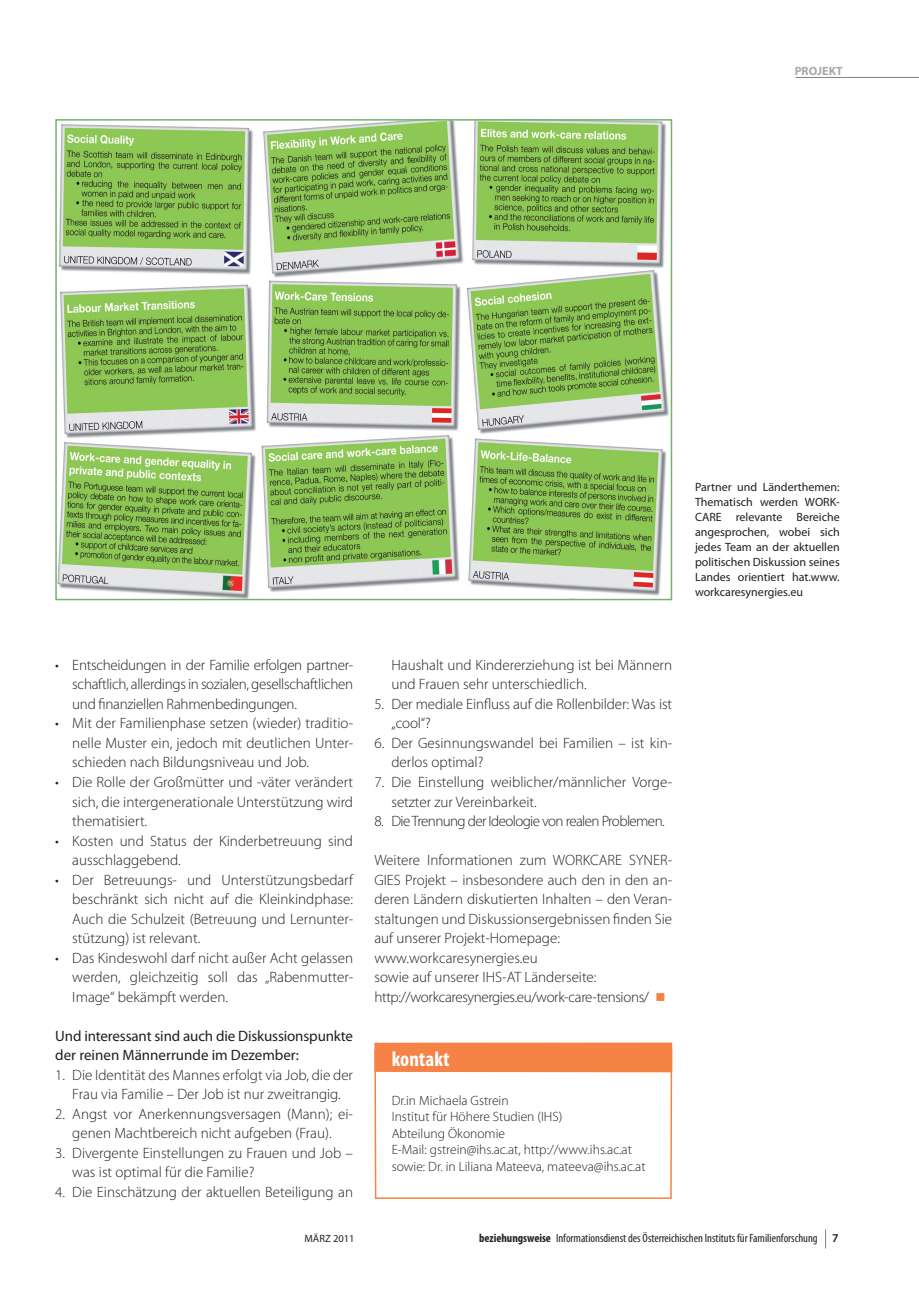
<style>
.page{position:relative;width:919px;height:1289px;background:#fff}
.page>*{position:absolute;margin:0;border:0;box-sizing:border-box;transform-origin:0 0}
.t1{font:700 condensed 21px "Myriad Pro";color:#fff}
.t2{font:300 15px/19.5px "Myriad Pro";color:#231f20}
.t3{font:15px/19.5px "Myriad Pro";letter-spacing:-.01em;color:#231f20}
.t4{font:300 15px "Myriad Pro";letter-spacing:-.04em;color:#231f20}
.t5{font:300 13.5px/16.5px "Myriad Pro";color:#231f20}
.t6{font:12px/15px "Myriad Pro";color:#231f20;text-align:justify}
.t7{font:condensed 12px "Myriad Pro";color:#231f20}
.t8{font:700 12px "Myriad Pro";color:#a8a9ad}
.t9{font:10.5px "Myriad Pro";color:#231f20}
.s1{color:#f38246}
.s2{font-weight:700}
.s3{font-weight:600;font-stretch:normal}
</style>
<div class="page">
<hr style="left:795px;top:77px;width:123px;height:1px;background:#808285">
<img style="left:58px;top:122px;width:611px;height:475px">
<div style="left:55px;top:119px;width:617px;height:481px;border:2px solid #74b36d"></div>
<svg style="left:825px;top:1229px;width:1px;height:19px"></svg>
<svg style="left:374px;top:1048px;width:299px;height:151px"></svg>
<div style="left:374px;top:1042px;width:298px;height:30px;background:#f58345"></div>
<p class="t8" style="left:794px;top:64px;width:49px">PROJEKT</p>
<p class="t6" style="left:695px;top:480px;width:146px">Partner und Länderthemen:<br>Thematisch werden WORK-CARE relevante Bereiche angesprochen, wobei sich jedes Team an der aktuellen politischen Diskussion seines Landes orientiert hat.www. workcaresynergies.eu</p>
<p class="t2" style="left:72px;top:655px;width:282px;text-align:justify;text-indent:-17px">• Entscheidungen in der Familie erfolgen partner&shy;schaftlich, allerdings in sozialen, gesellschaftlichen und finanziellen Rahmenbedingungen.</p>
<p class="t2" style="left:72px;top:714px;width:282px;text-align:justify;text-indent:-17px">• Mit der Familienphase setzen (wieder) traditio&shy;nelle Muster ein, jedoch mit deutlichen Unter&shy;schieden nach Bildungsniveau und Job.</p>
<p class="t2" style="left:72px;top:772px;width:282px;text-align:justify;text-indent:-17px">• Die Rolle der Großmütter und -väter verändert sich, die intergenerationale Unterstützung wird thematisiert.</p>
<p class="t2" style="left:72px;top:831px;width:282px;text-indent:-17px">• Kosten und Status der Kinderbetreuung sind ausschlaggebend.</p>
<p class="t2" style="left:72px;top:870px;width:282px;text-align:justify;text-indent:-17px">• Der Betreuungs- und Unterstützungsbedarf beschränkt sich nicht auf die Kleinkindphase:<br>Auch die Schulzeit (Betreuung und Lernunter&shy;stützung) ist relevant.</p>
<p class="t2" style="left:72px;top:948px;width:282px;text-align:justify;text-indent:-17px">• Das Kindeswohl darf nicht außer Acht gelassen werden, gleichzeitig soll das „Rabenmutter-Image“ bekämpft werden.</p>
<p class="t3" style="left:55px;top:1026px;width:299px">Und interessant sind auch die Diskussionspunkte der reinen Männerrunde im Dezember:</p>
<p class="t2" style="left:55px;top:1065px;width:299px;text-align:center">1. Die Identität des Mannes erfolgt via Job, die der<br>Frau via Familie – Der Job ist nur zweitrangig.</p>
<p class="t2" style="left:55px;top:1104px;width:299px;text-align:center">2. Angst vor Anerkennungsversagen (Mann); ei&shy;genen Machtbereich nicht aufgeben (Frau).</p>
<p class="t2" style="left:72px;top:1143px;width:282px;text-indent:-17px">3. Divergente Einstellungen zu Frauen und Job – was ist optimal für die Familie?</p>
<p class="t2" style="left:55px;top:1182px;width:299px">4. Die Einschätzung der aktuellen Beteiligung an</p>
<p class="t2" style="left:391px;top:655px;width:282px">Haushalt und Kindererziehung ist bei Männern und Frauen sehr unterschiedlich.</p>
<p class="t2" style="left:391px;top:694px;width:282px;text-indent:-17px">5. Der mediale Einfluss auf die Rollenbilder: Was ist „cool“?</p>
<p class="t2" style="left:391px;top:733px;width:282px;text-indent:-17px">6. Der Gesinnungswandel bei Familien – ist kin&shy;derlos optimal?</p>
<p class="t2" style="left:391px;top:772px;width:282px;text-indent:-17px">7. Die Einstellung weiblicher/männlicher Vorge&shy;setzter zur Vereinbarkeit.</p>
<p class="t4" style="left:374px;top:812px;width:292px">8. Die Trennung der Ideologie von realen Problemen.</p>
<p class="t2" style="left:374px;top:850px;width:299px">Weitere Informationen zum WORKCARE SYNER-GIES Projekt – insbesondere auch den in den an&shy;deren Ländern diskutierten Inhalten – den Veran&shy;staltungen und Diskussionsergebnissen finden Sie auf unserer Projekt-Homepage: www.workcaresynergies.eu<br>sowie auf unserer IHS-AT Länderseite: http://workcaresynergies.eu/work-care-tensions/ <span class="s1">■</span></p>
<h1 class="t1" style="left:392px;top:1045px;width:59px">kontakt</h1>
<p class="t5" style="left:391px;top:1092px;width:255px">Dr.in Michaela Gstrein<br>Institut für Höhere Studien (IHS)<br>Abteilung Ökonomie<br>E-Mail: gstrein@ihs.ac.at, http://www.ihs.ac.at sowie: Dr. in Liliana Mateeva, mateeva@ihs.ac.at</p>
<p class="t9" style="left:304px;top:1232px;width:51px">MÄRZ 2011</p>
<p class="t7" style="left:479px;top:1230px;width:361px"><span class="s2">beziehungsweise</span> Informationsdienst des Österreichischen Instituts für Familienforschung <span class="s3">7</span></p>
</div>
